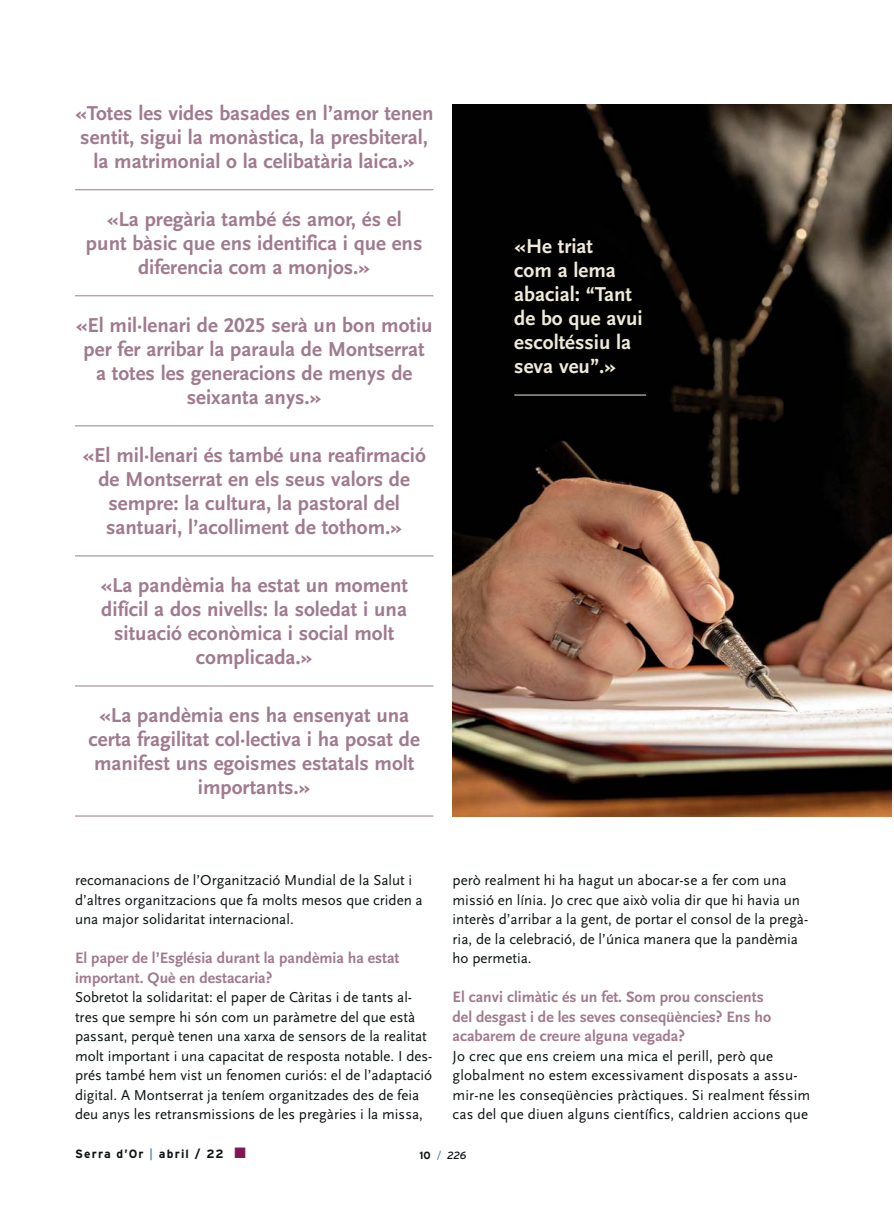
<style>
.page{position:relative;width:894px;height:1213px;background:#fff}
.page>*{position:absolute;margin:0;border:0;box-sizing:border-box;transform-origin:0 0}
.t1{font:21px/24px "Scala Sans Bold LF";color:#a07a8f;text-align:center}
.t2{font:21px/24px "Scala Sans Bold LF";color:#f0ead9}
.t3{font:15.75px/19.5px "Scala Sans Bold LF";color:#a07a8f}
.t4{font:15px/19.5px "Scala Sans Regular LF";color:#0c1314}
.t5{font:700 12px "Interstate";letter-spacing:.1em;color:#0c1314}
.t6{font:italic 10.5px "Interstate";color:#0c1314}
.s1{color:#6890b2}
.s2{font-weight:700;font-style:normal}
.s3{font-style:normal;color:#6890b2}
</style>
<div class="page">
<img style="left:452px;top:105px;width:439px;height:711px">
<hr style="left:75px;top:189px;width:358px;height:1px;background:#a07a8f">
<hr style="left:75px;top:295px;width:358px;height:1px;background:#a07a8f">
<hr style="left:75px;top:425px;width:358px;height:1px;background:#a07a8f">
<hr style="left:75px;top:555px;width:358px;height:1px;background:#a07a8f">
<hr style="left:75px;top:685px;width:358px;height:1px;background:#a07a8f">
<hr style="left:75px;top:815px;width:358px;height:1px;background:#a07a8f">
<hr style="left:514px;top:395px;width:132px;height:1px;background:#f0ead9">
<h1 class="t1" style="left:75px;top:103px;width:360px">«Totes les vides basades en l’amor tenen sentit, sigui la monàstica, la presbiteral, la matrimonial o la celibatària laica.»</h1>
<h1 class="t1" style="left:86px;top:209px;width:338px">«La pregària també és amor, és el punt bàsic que ens identifica i que ens diferencia com a monjos.»</h1>
<h1 class="t1" style="left:76px;top:315px;width:358px">«El mil·lenari de 2025 serà un bon motiu per fer arribar la paraula de Montserrat<br>a totes les generacions de menys de seixanta anys.»</h1>
<h1 class="t1" style="left:82px;top:445px;width:345px">«El mil·lenari és també una reafirmació de Montserrat en els seus valors de sempre: la cultura, la pastoral del santuari, l’acolliment de tothom.»</h1>
<h1 class="t1" style="left:100px;top:575px;width:309px">«La pandèmia ha estat un moment difícil a dos nivells: la soledat i una situació econòmica i social molt complicada.»</h1>
<h1 class="t1" style="left:89px;top:705px;width:333px">«La pandèmia ens ha ensenyat una certa fragilitat col·lectiva i ha posat de manifest uns egoismes estatals molt importants.»</h1>
<h1 class="t2" style="left:514px;top:236px;width:130px">«He triat<br>com a lema abacial: “Tant de bo que avui escoltéssiu la seva veu”.»</h1>
<p class="t4" style="left:75px;top:871px;width:349px">recomanacions de l’Organització Mundial de la Salut i d’altres organitzacions que fa molts mesos que criden a una major solidaritat internacional.</p>
<p class="t3" style="left:75px;top:949px;width:326px">El paper de l’Església durant la pandèmia ha estat important. Què en destacaria?</p>
<p class="t4" style="left:75px;top:988px;width:359px">Sobretot la solidaritat: el paper de Càritas i de tants al&shy;tres que sempre hi són com un paràmetre del que està passant, perquè tenen una xarxa de sensors de la realitat molt important i una capacitat de resposta notable. I des&shy;prés també hem vist un fenomen curiós: el de l’adaptació digital. A Montserrat ja teníem organitzades des de feia deu anys les retransmissions de les pregàries i la missa,</p>
<p class="t4" style="left:452px;top:871px;width:357px">però realment hi ha hagut un abocar-se a fer com una missió en línia. Jo crec que això volia dir que hi havia un interès d’arribar a la gent, de portar el consol de la pregà&shy;ria, de la celebració, de l’única manera que la pandèmia ho permetia.</p>
<p class="t3" style="left:452px;top:988px;width:320px">El canvi climàtic és un fet. Som prou conscients del desgast i de les seves conseqüències? Ens ho acabarem de creure alguna vegada?</p>
<p class="t4" style="left:452px;top:1047px;width:359px">Jo crec que ens creiem una mica el perill, però que globalment no estem excessivament disposats a assu&shy;mir-ne les conseqüències pràctiques. Si realment féssim cas del que diuen alguns científics, caldrien accions que</p>
<p class="t5" style="left:75px;top:1147px;width:150px">Serra d’Or <span class="s1">|</span> abril / 22</p>
<p class="t6" style="left:419px;top:1149px;width:48px"><span class="s2">10</span> <span class="s3">/</span> 226</p>
</div>
